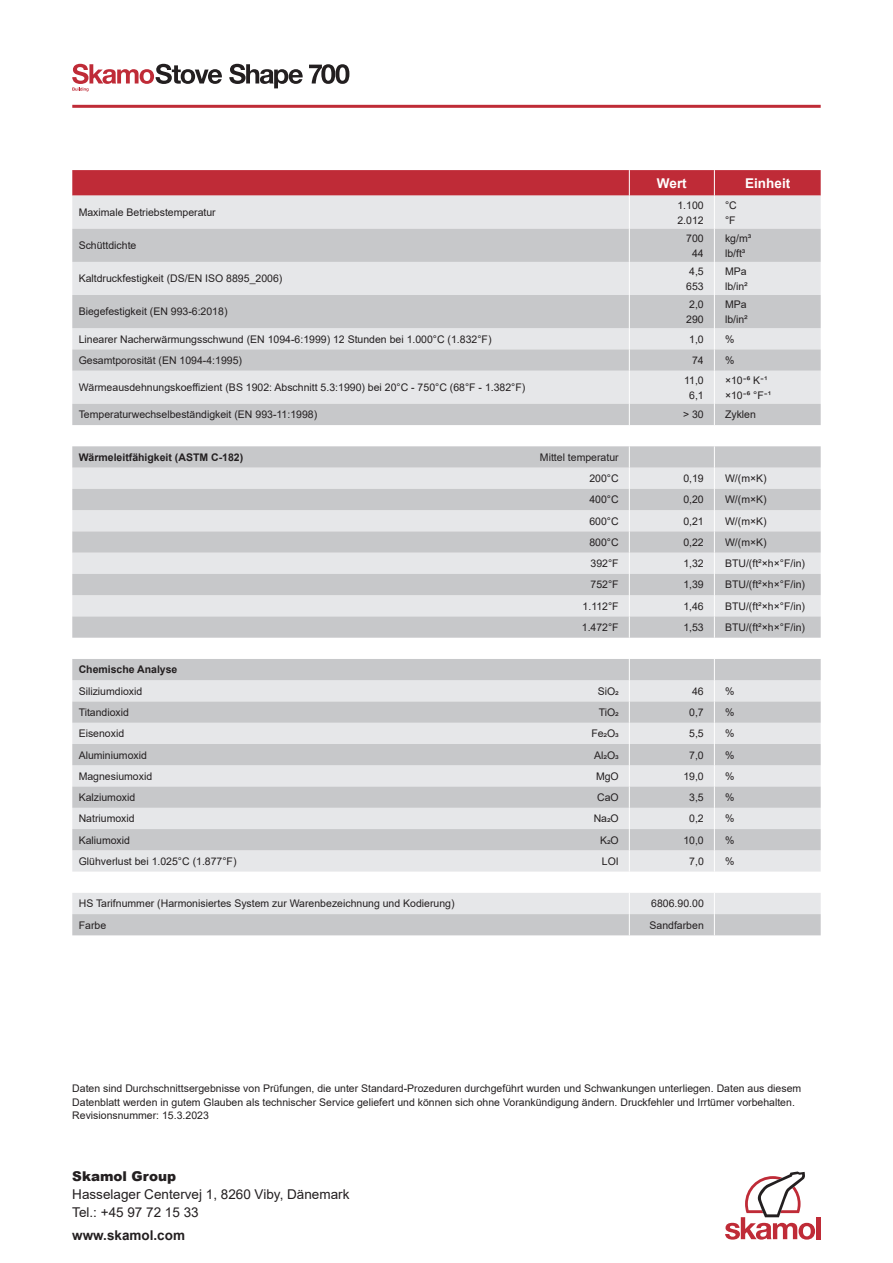
<style>
.page{position:relative;width:893px;height:1263px;background:#fff}
.page>*{position:absolute;margin:0;border:0;box-sizing:border-box;transform-origin:0 0}
.t1{font:13.5px/18px "Arial";color:#231f20}
.t2{font:700 13.5px "Arial";color:#231f20}
.t3{font:700 13.5px "Arial";color:#fff}
.t4{font:900 13.5px "Arial";color:#231f20}
.t5{font:10.5px/15px "Arial";color:#231f20}
.t6{font:700 10.5px "Arial";color:#231f20}
</style>
<div class="page">
<svg style="left:229px;top:64px;width:74px;height:24px"></svg>
<svg style="left:309px;top:64px;width:40px;height:20px"></svg>
<svg style="left:72px;top:64px;width:150px;height:27px"></svg>
<svg style="left:72px;top:170px;width:749px;height:26px"></svg>
<hr style="left:72px;top:105px;width:749px;height:3px;background:#bf2b37">
<div style="left:816px;top:1217px;width:5px;height:22px;background:#bf2b37"></div>
<svg style="left:725px;top:1171px;width:90px;height:68px"></svg>
<div style="left:72px;top:196px;width:749px;height:33px;background:#e6e7e9"></div>
<svg style="left:72px;top:229px;width:749px;height:706px"></svg>
<hr style="left:629px;top:196px;width:1px;height:33px;background:#fff">
<hr style="left:714px;top:196px;width:1px;height:33px;background:#fff">
<hr style="left:629px;top:229px;width:1px;height:33px;background:#fff">
<hr style="left:714px;top:229px;width:1px;height:33px;background:#fff">
<hr style="left:629px;top:262px;width:1px;height:33px;background:#fff">
<hr style="left:714px;top:262px;width:1px;height:33px;background:#fff">
<hr style="left:629px;top:295px;width:1px;height:33px;background:#fff">
<hr style="left:714px;top:295px;width:1px;height:33px;background:#fff">
<svg style="left:629px;top:328px;width:1px;height:43px"></svg>
<svg style="left:714px;top:328px;width:1px;height:43px"></svg>
<hr style="left:629px;top:371px;width:1px;height:33px;background:#fff">
<hr style="left:714px;top:371px;width:1px;height:33px;background:#fff">
<svg style="left:629px;top:404px;width:1px;height:21px"></svg>
<svg style="left:714px;top:404px;width:1px;height:21px"></svg>
<svg style="left:629px;top:446px;width:1px;height:192px"></svg>
<svg style="left:714px;top:446px;width:1px;height:192px"></svg>
<svg style="left:629px;top:659px;width:1px;height:212px"></svg>
<svg style="left:714px;top:659px;width:1px;height:212px"></svg>
<svg style="left:629px;top:893px;width:1px;height:42px"></svg>
<svg style="left:714px;top:893px;width:1px;height:42px"></svg>
<p class="t3" style="left:657px;top:173px;width:31px">Wert</p>
<p class="t3" style="left:745px;top:173px;width:47px">Einheit</p>
<p class="t5" style="left:79px;top:205px;width:139px">Maximale Betriebstemperatur</p>
<p class="t5" style="left:677px;top:197px;width:28px">1.100<br>2.012</p>
<p class="t5" style="left:725px;top:197px;width:13px">°C °F</p>
<p class="t5" style="left:79px;top:238px;width:59px">Schüttdichte</p>
<p class="t5" style="left:686px;top:230px;width:19px;text-align:center">700<br>44</p>
<p class="t5" style="left:725px;top:230px;width:28px">kg/m³ lb/ft³</p>
<p class="t5" style="left:79px;top:271px;width:205px">Kaltdruckfestigkeit (DS/EN ISO 8895_2006)</p>
<p class="t5" style="left:686px;top:264px;width:19px">4,5<br>653</p>
<p class="t5" style="left:725px;top:264px;width:24px">MPa lb/in²</p>
<p class="t5" style="left:79px;top:304px;width:150px">Biegefestigkeit (EN 993-6:2018)</p>
<p class="t5" style="left:686px;top:297px;width:19px">2,0<br>290</p>
<p class="t5" style="left:725px;top:297px;width:24px">MPa lb/in²</p>
<p class="t5" style="left:79px;top:331px;width:414px">Linearer Nacherwärmungsschwund (EN 1094-6:1999) 12 Stunden bei 1.000°C (1.832°F)</p>
<p class="t5" style="left:689px;top:331px;width:16px">1,0</p>
<p class="t5" style="left:725px;top:331px;width:11px">%</p>
<p class="t5" style="left:79px;top:353px;width:165px">Gesamtporosität (EN 1094-4:1995)</p>
<p class="t5" style="left:692px;top:353px;width:13px">74</p>
<p class="t5" style="left:725px;top:353px;width:11px">%</p>
<p class="t5" style="left:79px;top:380px;width:448px">Wärmeausdehnungskoeffizient (BS 1902: Abschnitt 5.3:1990) bei 20°C - 750°C (68°F - 1.382°F)</p>
<p class="t5" style="left:684px;top:372px;width:21px;text-align:center">11,0<br>6,1</p>
<p class="t5" style="left:725px;top:372px;width:48px">× 1 0 K⁶־ ¹־ × 1 0 F°⁶־ ¹־</p>
<p class="t5" style="left:79px;top:407px;width:240px">Temperaturwechselbeständigkeit (EN 993-11:1998)</p>
<p class="t5" style="left:683px;top:407px;width:22px">&gt; 30</p>
<p class="t5" style="left:725px;top:407px;width:32px">Zyklen</p>
<p class="t6" style="left:79px;top:450px;width:166px">Wärmeleitfähigkeit (ASTM C-182)</p>
<p class="t5" style="left:540px;top:446px;width:80px;line-height:21.3px;text-align:right">Mittel temperatur<br>200°C</p>
<p class="t5" style="left:683px;top:471px;width:22px">0,19</p>
<p class="t5" style="left:725px;top:471px;width:43px">W/(m×K)</p>
<p class="t5" style="left:589px;top:492px;width:31px">400°C</p>
<p class="t5" style="left:683px;top:492px;width:22px">0,20</p>
<p class="t5" style="left:725px;top:492px;width:43px">W/(m×K)</p>
<p class="t5" style="left:589px;top:513px;width:31px">600°C</p>
<p class="t5" style="left:683px;top:513px;width:22px">0,21</p>
<p class="t5" style="left:725px;top:513px;width:43px">W/(m×K)</p>
<p class="t5" style="left:589px;top:535px;width:31px">800°C</p>
<p class="t5" style="left:683px;top:535px;width:22px">0,22</p>
<p class="t5" style="left:725px;top:535px;width:43px">W/(m×K)</p>
<p class="t5" style="left:591px;top:556px;width:30px">392°F</p>
<p class="t5" style="left:683px;top:556px;width:22px">1,32</p>
<p class="t5" style="left:725px;top:556px;width:82px">BTU/(ft²×h×°F/in)</p>
<p class="t5" style="left:591px;top:577px;width:30px">752°F</p>
<p class="t5" style="left:683px;top:577px;width:22px">1,39</p>
<p class="t5" style="left:725px;top:577px;width:82px">BTU/(ft²×h×°F/in)</p>
<p class="t5" style="left:583px;top:598px;width:38px">1.112°F</p>
<p class="t5" style="left:683px;top:598px;width:22px">1,46</p>
<p class="t5" style="left:725px;top:598px;width:82px">BTU/(ft²×h×°F/in)</p>
<p class="t5" style="left:582px;top:620px;width:38px">1.472°F</p>
<p class="t5" style="left:683px;top:620px;width:22px">1,53</p>
<p class="t5" style="left:725px;top:620px;width:82px">BTU/(ft²×h×°F/in)</p>
<p class="t6" style="left:79px;top:662px;width:100px">Chemische Analyse</p>
<p class="t5" style="left:79px;top:683px;width:65px">Siliziumdioxid</p>
<p class="t5" style="left:598px;top:683px;width:22px">SiO2</p>
<p class="t5" style="left:692px;top:683px;width:13px">46</p>
<p class="t5" style="left:725px;top:683px;width:11px">%</p>
<p class="t5" style="left:79px;top:705px;width:52px">Titandioxid</p>
<p class="t5" style="left:599px;top:705px;width:22px">TiO2</p>
<p class="t5" style="left:689px;top:705px;width:16px">0,7</p>
<p class="t5" style="left:725px;top:705px;width:11px">%</p>
<p class="t5" style="left:79px;top:726px;width:47px">Eisenoxid</p>
<p class="t5" style="left:591px;top:726px;width:29px">Fe2O3</p>
<p class="t5" style="left:689px;top:726px;width:16px">5,5</p>
<p class="t5" style="left:725px;top:726px;width:11px">%</p>
<p class="t5" style="left:79px;top:747px;width:70px">Aluminiumoxid</p>
<p class="t5" style="left:594px;top:747px;width:26px">Al2O3</p>
<p class="t5" style="left:689px;top:747px;width:16px">7,0</p>
<p class="t5" style="left:725px;top:747px;width:11px">%</p>
<p class="t5" style="left:79px;top:768px;width:75px">Magnesiumoxid</p>
<p class="t5" style="left:596px;top:768px;width:24px">MgO</p>
<p class="t5" style="left:683px;top:768px;width:22px">19,0</p>
<p class="t5" style="left:725px;top:768px;width:11px">%</p>
<p class="t5" style="left:79px;top:790px;width:58px">Kalziumoxid</p>
<p class="t5" style="left:597px;top:790px;width:23px">CaO</p>
<p class="t5" style="left:689px;top:790px;width:16px">3,5</p>
<p class="t5" style="left:725px;top:790px;width:11px">%</p>
<p class="t5" style="left:79px;top:811px;width:58px">Natriumoxid</p>
<p class="t5" style="left:594px;top:811px;width:27px">Na2O</p>
<p class="t5" style="left:689px;top:811px;width:16px">0,2</p>
<p class="t5" style="left:725px;top:811px;width:11px">%</p>
<p class="t5" style="left:79px;top:832px;width:53px">Kaliumoxid</p>
<p class="t5" style="left:600px;top:832px;width:20px">K2O</p>
<p class="t5" style="left:683px;top:832px;width:22px">10,0</p>
<p class="t5" style="left:725px;top:832px;width:11px">%</p>
<p class="t5" style="left:79px;top:853px;width:159px">Glühverlust bei 1.025°C (1.877°F)</p>
<p class="t5" style="left:602px;top:853px;width:18px">LOI</p>
<p class="t5" style="left:689px;top:853px;width:16px">7,0</p>
<p class="t5" style="left:725px;top:853px;width:11px">%</p>
<p class="t5" style="left:79px;top:896px;width:377px">HS Tarifnummer (Harmonisiertes System zur Warenbezeichnung und Kodierung)</p>
<p class="t5" style="left:651px;top:896px;width:54px">6806.90.00</p>
<p class="t5" style="left:79px;top:917px;width:29px">Farbe</p>
<p class="t5" style="left:649px;top:917px;width:56px">Sandfarben</p>
<p class="t5" style="left:72px;top:1081px;width:730px;line-height:13.5px">Daten sind Durchschnittsergebnisse von Prüfungen, die unter Standard-Prozeduren durchgeführt wurden und Schwankungen unterliegen. Daten aus diesem<br>Datenblatt werden in gutem Glauben als technischer Service geliefert und können sich ohne Vorankündigung ändern. Druckfehler und Irrtümer vorbehalten.<br>Revisionsnummer: 15.3.2023</p>
<p class="t4" style="left:72px;top:1166px;width:105px">Skamol Group</p>
<p class="t1" style="left:72px;top:1185px;width:279px">Hasselager Centervej 1, 8260 Viby, Dänemark<br>Tel.: +45 97 72 15 33</p>
<p class="t2" style="left:72px;top:1225px;width:114px">www.skamol.com</p>
</div>
